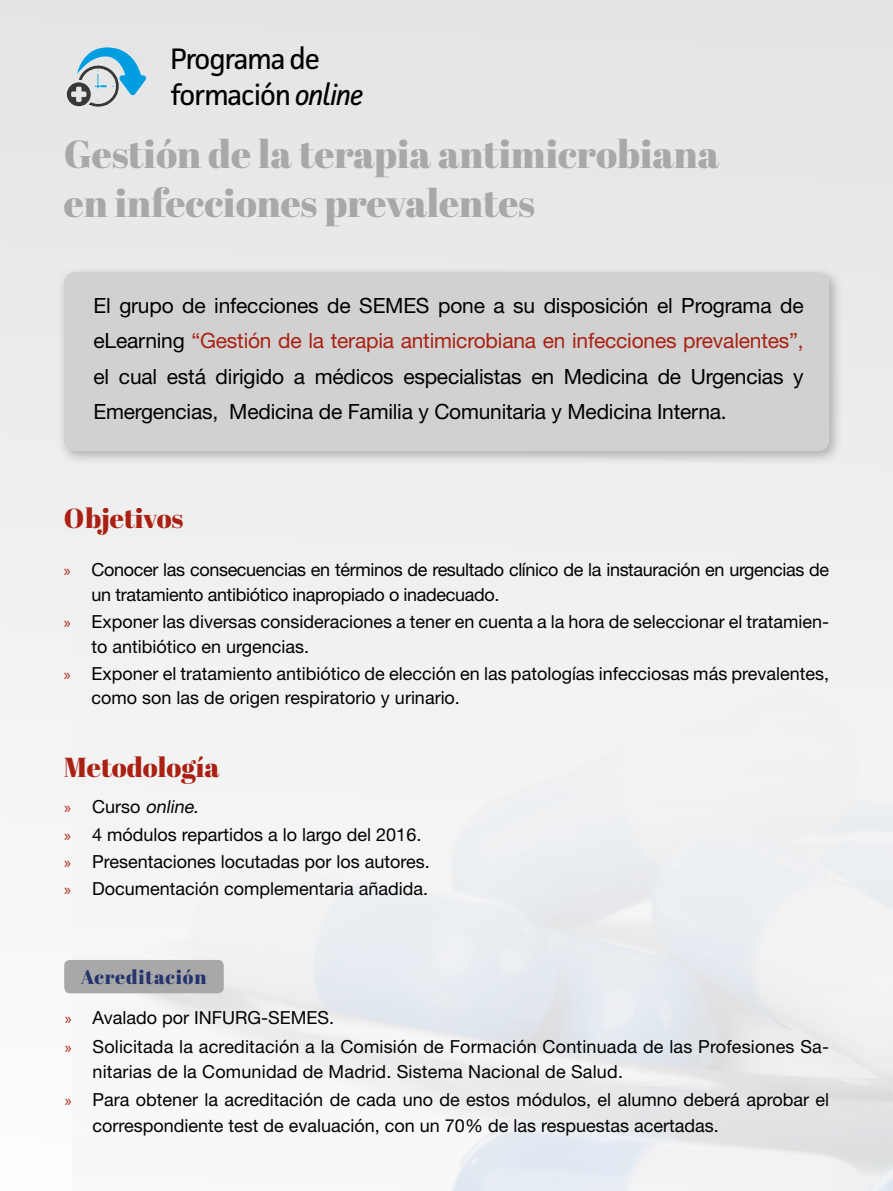
<style>
.page{position:relative;width:893px;height:1191px;background:#efeff0}
.page>*{position:absolute;margin:0;border:0;box-sizing:border-box;transform-origin:0 0}
.t1{font:39px/48.4px "Abril Fatface";color:#a9a8a9}
.t2{font:29.7px/35.5px "Facit";letter-spacing:-.05em;color:#000}
.t3{font:27.45px "Abril Fatface";color:#aa2012}
.t4{font:21px/35.2px "Helvetica Neue LT Std";letter-spacing:-.01em;color:#000;text-align:justify}
.t5{font:19.65px "Abril Fatface";letter-spacing:.04em;color:#25346d}
.t6{font:18px/27.3px "Helvetica Neue LT Std";color:#000}
.t7{font:18px/24.6px "Helvetica Neue LT Std";letter-spacing:-.02em;color:#000}
.s1{font-style:italic}
.s2{color:#aa2012}
.s3{font-family:"Myriad Pro";font-size:16.5px;color:#aa2012}
</style>
<div class="page">
<img style="left:64px;top:35px;width:84px;height:72px">
<div style="left:57px;top:266px;width:787px;height:199px;background:#000;opacity:.26"></div>
<div style="left:64px;top:272px;width:765px;height:179px;background:#d1d1d1;border-radius:11px"></div>
<div style="left:64px;top:960px;width:160px;height:33px;background:#a9a8a9;border-radius:6px"></div>
<h2 class="t2" style="left:170px;top:41px;width:195px">Programa de formación <span class="s1">online</span></h2>
<h1 class="t1" style="left:64px;top:129px;width:657px">Gestión de la terapia antimicrobiana en infecciones prevalentes</h1>
<p class="t4" style="left:94px;top:288px;width:712px">El grupo de infecciones de SEMES pone a su disposición el Programa de eLearning <span class="s2">“Gestión de la terapia antimicrobiana en infecciones prevalentes”, </span>el cual está dirigido a médicos especialistas en Medicina de Urgencias y Emergencias, Medicina de Familia y Comunitaria y Medicina Interna.</p>
<h3 class="t3" style="left:64px;top:498px;width:121px">Objetivos</h3>
<p class="t7" style="left:92px;top:557px;width:739px;text-indent:-28px"><span class="s3">»</span> Conocer las consecuencias en términos de resultado clínico de la instauración en urgencias de un tratamiento antibiótico inapropiado o inadecuado.</p>
<p class="t6" style="left:92px;top:609px;width:739px;line-height:24.6px;text-indent:-28px"><span class="s3">»</span> Exponer las diversas consideraciones a tener en cuenta a la hora de seleccionar el tratamien&shy;to antibiótico en urgencias.</p>
<p class="t6" style="left:92px;top:661px;width:739px;line-height:24.6px;text-indent:-28px"><span class="s3">»</span> Exponer el tratamiento antibiótico de elección en las patologías infecciosas más prevalentes, como son las de origen respiratorio y urinario.</p>
<h3 class="t3" style="left:64px;top:747px;width:157px">Metodología</h3>
<p class="t6" style="left:64px;top:793px;width:367px"><span class="s3">»</span> C u rs o <span class="s1">online</span>.<br><span class="s3">»</span> 4 módulos repartidos a lo largo del 2016. <span class="s3">»</span> Presentaciones locutadas por los autores. <span class="s3">»</span> Documentación complementaria añadida.</p>
<p class="t5" style="left:81px;top:963px;width:127px">Acreditación</p>
<p class="t6" style="left:65px;top:1003px;width:766px;line-height:28.3px"><span class="s3">»</span> Avalado por INFURG-SEMES.<br><span class="s3">»</span> Solicitada la acreditación a la Comisión de Formación Continuada de las Profesiones Sa-</p>
<p class="t6" style="left:65px;top:1057px;width:766px;line-height:28.3px;text-indent:28px">nitarias de la Comunidad de Madrid. Sistema Nacional de Salud.<br><span class="s3">»</span> Para obtener la acreditación de cada uno de estos módulos, el alumno deberá aprobar el</p>
<p class="t6" style="left:93px;top:1111px;width:628px">correspondiente test de evaluación, con un 70% de las respuestas acertadas.</p>
</div>
